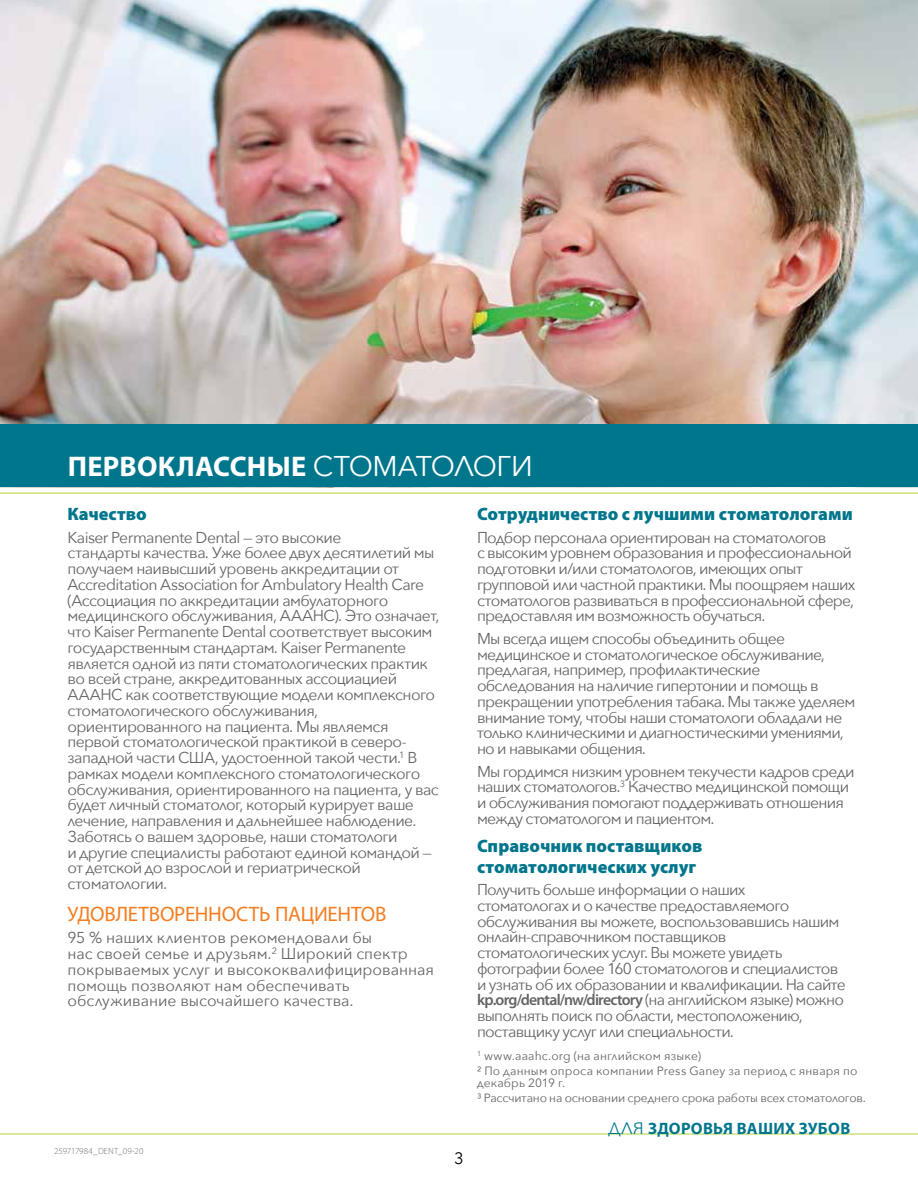
<style>
.page{position:relative;width:918px;height:1188px;background:#fff}
.page>*{position:absolute;margin:0;border:0;box-sizing:border-box;transform-origin:0 0}
.t1{font:700 28.5px "Myriad Pro";letter-spacing:.01em;color:#fff}
.t2{font:21px "Myriad Pro";letter-spacing:-.015em;color:#f57d20}
.t3{font:900 18px/21px "Myriad Pro";letter-spacing:.005em;color:#00768c}
.t4{font:700 16.5px "Myriad Pro";letter-spacing:.015em;color:#00768c}
.t5{font:16.5px "Avenir Next";color:#000}
.t6{font:15.75px/15.8px "Avenir Next";letter-spacing:-.04em;color:#636466}
.t7{font:15.75px/15.8px "Avenir Next";color:#636466}
.t8{font:600 15.75px "Myriad Pro";letter-spacing:-.05em;color:#636466}
.t9{font:12px/15px "Avenir Next";letter-spacing:.01em;color:#636466}
.t10{font:12px/15px "Avenir Next";letter-spacing:-.015em;color:#636466}
.t11{font:300 9px "Myriad Pro";letter-spacing:.005em;color:#6d6e71}
.s1{font-family:"Avenir Next";font-weight:400}
</style>
<div class="page">
<hr style="left:0;top:1134px;width:918px;height:1px;background:#b3d235">
<img style="left:0;top:0;width:918px;height:425px">
<div style="left:0;top:425px;width:918px;height:62px;background:#00768c"></div>
<hr style="left:0;top:493px;width:918px;height:1px;background:#b3d235">
<h1 class="t1" style="left:68px;top:448px;width:467px">ПЕРВОКЛАССНЫЕ <span class="s1">СТОМАТОЛОГИ</span></h1>
<p class="t3" style="left:68px;top:504px;width:81px">Качество</p>
<p class="t6" style="left:68px;top:528px;width:374px">Kaiser Permanente Dental — это высокие<br>стандарты качества. Уже более двух десятилетий мы получаем наивысший уровень аккредитации от Accreditation Association for Ambulatory Health Care (Ассоциация по аккредитации амбулаторного медицинского обслуживания, AAAHC). Это означает, что Kaiser Permanente Dental соответствует высоким государственным стандартам. Kaiser Permanente является одной из пяти стоматологических практик во всей стране, аккредитованных ассоциацией AAAHC как соответствующие модели комплексного стоматологического обслуживания, ориентированного на пациента. Мы являемся первой стоматологической практикой в северо&shy;западной части США, удостоенной такой чести.<sup>1</sup> В рамках модели комплексного стоматологического обслуживания, ориентированного на пациента, у вас будет личный стоматолог, который курирует ваше лечение, направления и дальнейшее наблюдение.<br>Заботясь о вашем здоровье, наши стоматологи<br>и другие специалисты работают единой командой — от детской до взрослой и гериатрической стоматологии.</p>
<h2 class="t2" style="left:68px;top:901px;width:321px">УДОВЛЕТВОРЕННОСТЬ ПАЦИЕНТОВ</h2>
<p class="t7" style="left:68px;top:929px;width:368px">95 % наших клиентов рекомендовали бы<br>нас своей семье и друзьям.<sup>2</sup> Широкий спектр покрываемых услуг и высококвалифицированная помощь позволяют нам обеспечивать обслуживание высочайшего качества.</p>
<p class="t11" style="left:54px;top:1146px;width:91px">259717984_DENT_09-20</p>
<p class="t5" style="left:454px;top:1144px;width:11px">3</p>
<p class="t3" style="left:477px;top:504px;width:377px">Сотрудничество с лучшими стоматологами</p>
<p class="t6" style="left:477px;top:528px;width:380px">Подбор персонала ориентирован на стоматологов<br>с высоким уровнем образования и профессиональной подготовки и/или стоматологов, имеющих опыт групповой или частной практики. Мы поощряем наших стоматологов развиваться в профессиональной сфере, предоставляя им возможность обучаться.</p>
<p class="t6" style="left:477px;top:630px;width:380px">Мы всегда ищем способы объединить общее медицинское и стоматологическое обслуживание, предлагая, например, профилактические обследования на наличие гипертонии и помощь в прекращении употребления табака. Мы также уделяем внимание тому, чтобы наши стоматологи обладали не только клиническими и диагностическими умениями, но и навыками общения.</p>
<p class="t6" style="left:477px;top:762px;width:379px">Мы гордимся низким уровнем текучести кадров среди наших стоматологов.<sup>3</sup> Качество медицинской помощи и обслуживания помогают поддерживать отношения между стоматологом и пациентом.</p>
<p class="t3" style="left:477px;top:835px;width:227px">Справочник поставщиков стоматологических услуг</p>
<p class="t6" style="left:477px;top:881px;width:370px">Получить больше информации о наших<br>стоматологах и о качестве предоставляемого обслуживания вы можете, воспользовавшись нашим онлайн-справочником поставщиков стоматологических услуг. Вы можете увидеть фотографии более 160 стоматологов и специалистов и узнать об их образовании и квалификации. На сайте</p>
<p class="t8" style="left:477px;top:990px;width:369px">kp.org/dental/nw/directory <span class="s1">(на английском языке) можно</span></p>
<p class="t6" style="left:477px;top:1007px;width:327px">выполнять поиск по области, местоположению, поставщику услуг или специальности.</p>
<p class="t9" style="left:477px;top:1048px;width:382px"><sup>1</sup> www.aaahc.org (на английском языке)<br>² По данным опроса компании Press Ganey за период с января по</p>
<p class="t10" style="left:477px;top:1075px;width:390px">декабрь 2019 г.<br>³ Рассчитано на основании среднего срока работы всех стоматологов.</p>
<p class="t4" style="left:608px;top:1117px;width:243px"><span class="s1">ДЛЯ</span> ЗДОРОВЬЯ ВАШИХ ЗУБОВ</p>
</div>
